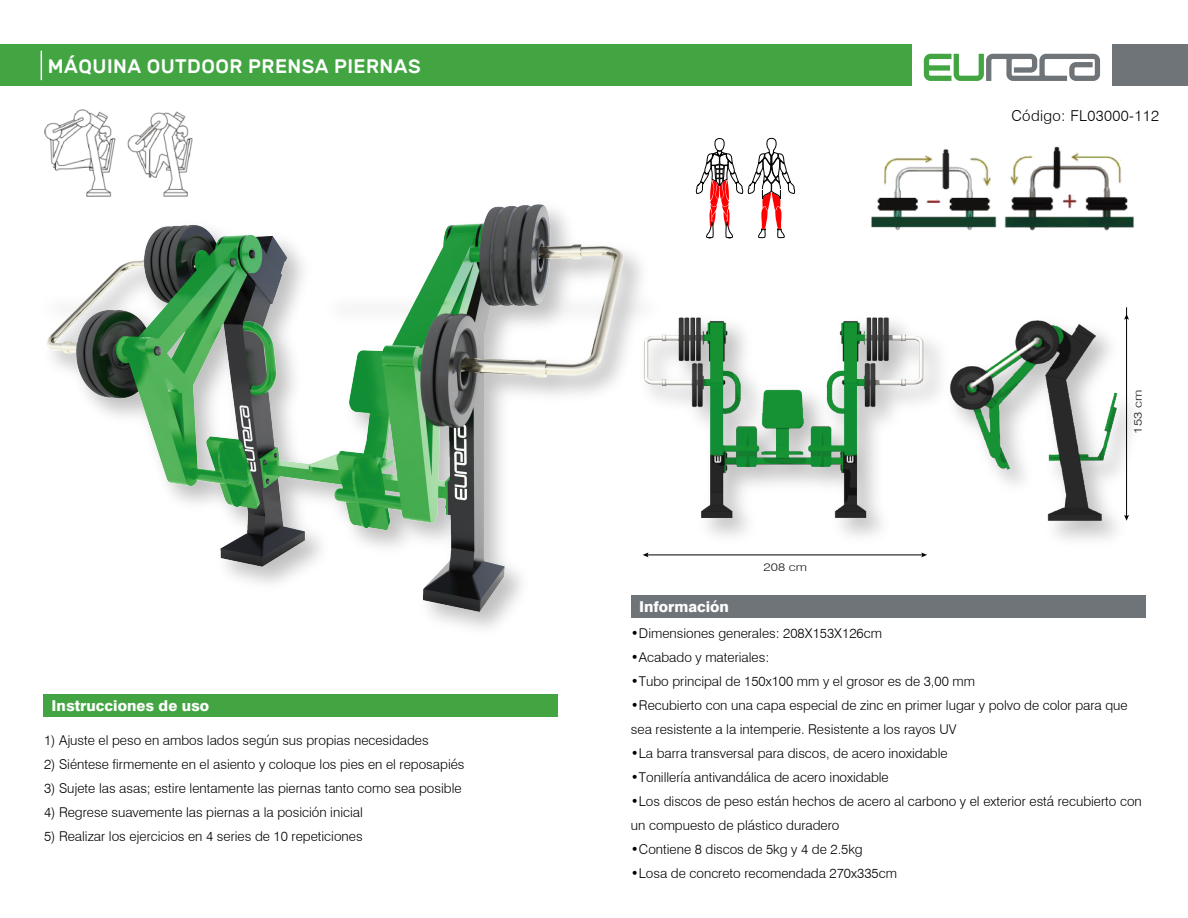
<style>
.page{position:relative;width:1188px;height:918px;background:#fff}
.page>*{position:absolute;margin:0;border:0;box-sizing:border-box;transform-origin:0 0}
.t1{font:500 19.5px "Rubik";letter-spacing:.025em;color:#fff}
.t2{font:800 15px "Swiss 721 BT";color:#fff}
.t3{font:300 15px "Swiss 721 BT";letter-spacing:.025em;color:#000}
.t4{font:300 13.5px/24px "Swiss 721 BT";color:#000}
.t5{font:300 11.1px "Swiss 721 BT";color:#1d1d1b;scale:1.21 1}
</style>
<div class="page">
<img style="left:890px;top:342px;width:44px;height:213px">
<img style="left:890px;top:322px;width:38px;height:199px">
<img style="left:934px;top:307px;width:199px;height:233px">
<img style="left:947px;top:312px;width:172px;height:211px">
<img style="left:43px;top:137px;width:847px;height:580px">
<img style="left:43px;top:192px;width:597px;height:436px">
<div style="left:631px;top:595px;width:514px;height:22px;background:#6f7478"></div>
<hr style="left:647px;top:555px;width:276px;height:1px;background:#000">
<svg style="left:643px;top:552px;width:5px;height:5px"></svg>
<svg style="left:921px;top:552px;width:6px;height:5px"></svg>
<hr style="left:1126px;top:307px;width:1px;height:210px;background:#000">
<svg style="left:1124px;top:314px;width:5px;height:6px"></svg>
<svg style="left:1124px;top:515px;width:5px;height:6px"></svg>
<svg style="left:696px;top:138px;width:99px;height:100px"></svg>
<div style="left:43px;top:694px;width:515px;height:22px;background:#42a542"></div>
<img style="left:861px;top:137px;width:273px;height:95px">
<img style="left:43px;top:109px;width:152px;height:93px">
<div style="left:0;top:45px;width:912px;height:41px;background:#42a542"></div>
<div style="left:1112px;top:45px;width:76px;height:41px;background:#6f7478"></div>
<svg style="left:924px;top:54px;width:176px;height:27px"></svg>
<svg style="left:41px;top:51px;width:1px;height:29px"></svg>
<h1 class="t1" style="left:48px;top:56px;width:374px">MÁQUINA OUTDOOR PRENSA PIERNAS</h1>
<p class="t2" style="left:52px;top:696px;width:159px">Instrucciones de uso</p>
<p class="t4" style="left:44px;top:728px;width:386px">1) Ajuste el peso en ambos lados según sus propias necesidades</p>
<p class="t4" style="left:44px;top:752px;width:422px">2) Siéntese firmemente en el asiento y coloque los pies en el reposapiés</p>
<p class="t4" style="left:44px;top:776px;width:419px">3) Sujete las asas; estire lentamente las piernas tanto como sea posible</p>
<p class="t4" style="left:44px;top:800px;width:320px">4) Regrese suavemente las piernas a la posición inicial</p>
<p class="t4" style="left:44px;top:824px;width:320px">5) Realizar los ejercicios en 4 series de 10 repeticiones</p>
<p class="t3" style="left:1011px;top:107px;width:149px">Código: FL03000-112</p>
<p class="t2" style="left:639px;top:597px;width:91px">Información</p>
<p class="t5" style="left:764px;top:560px;width:37px">208 cm</p>
<p class="t5" style="left:1131px;top:434px;width:37px;rotate:-90deg">153 cm</p>
<p class="t4" style="left:631px;top:621px;width:253px">•Dimensiones generales: 208X153X126cm</p>
<p class="t4" style="left:631px;top:645px;width:140px">•Acabado y materiales:</p>
<p class="t4" style="left:631px;top:669px;width:346px">•Tubo principal de 150x100 mm y el grosor es de 3,00 mm</p>
<p class="t4" style="left:631px;top:693px;width:498px">•Recubierto con una capa especial de zinc en primer lugar y polvo de color para que sea resistente a la intemperie. Resistente a los rayos UV</p>
<p class="t4" style="left:631px;top:741px;width:318px">•La barra transversal para discos, de acero inoxidable</p>
<p class="t4" style="left:631px;top:765px;width:259px">•Tonillería antivandálica de acero inoxidable</p>
<p class="t4" style="left:631px;top:789px;width:512px">•Los discos de peso están hechos de acero al carbono y el exterior está recubierto con un compuesto de plástico duradero</p>
<p class="t4" style="left:631px;top:837px;width:233px">•Contiene 8 discos de 5kg y 4 de 2.5kg</p>
<p class="t4" style="left:631px;top:861px;width:267px">•Losa de concreto recomendada 270x335cm</p>
</div>
